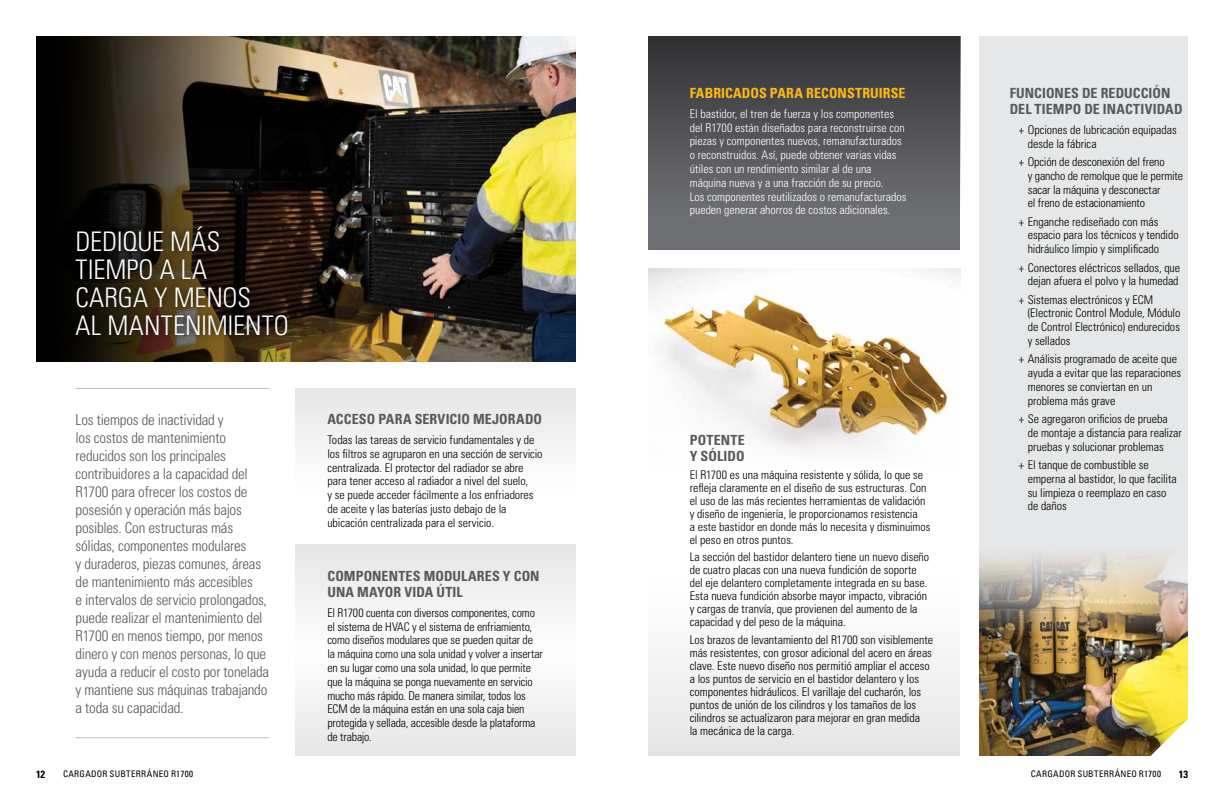
<style>
.page{position:relative;width:1224px;height:792px;background:#fff}
.page>*{position:absolute;margin:0;border:0;box-sizing:border-box;transform-origin:0 0}
.Copy{font:300 condensed 27px/28px "Univers LT Std";color:#fff}
.Copy-2{font:300 condensed 15px/18px "Univers LT Std";letter-spacing:-.015em;color:#58595b}
.Copy-3{font:700 condensed 14px/16.1px "Univers LT Std";letter-spacing:.005em;color:#58595b}
.Copy-4{font:700 condensed 14px "Univers LT Std";letter-spacing:.005em;color:#fdba12}
.Copy-5{font:300 condensed 12px/13.8px "Univers LT Std";letter-spacing:-.005em;color:#000}
.Copy-6{font:300 condensed 12px/13.8px "Univers LT Std";color:#fff}
.t1{font:700 condensed 10.5px "Univers LT Std";color:#000}
.t2{font:condensed 9px "Univers LT Std";letter-spacing:.035em;color:#000}
.s1{font-style:inherit}
</style>
<div class="page">
<div style="left:295px;top:388px;width:281px;height:103px;background:#f2f2f3"></div>
<div style="left:295px;top:544px;width:281px;height:113px;background:#f1f1f1"></div>
<div style="left:295px;top:643px;width:281px;height:113px;background:#f2f3f3"></div>
<div style="left:648px;top:36px;width:312px;height:213px;background:#6d6e71"></div>
<div style="left:648px;top:36px;width:312px;height:176px;background:linear-gradient(to bottom,#303133,#6e6f72)"></div>
<img style="left:304px;top:36px;width:272px;height:326px">
<svg style="left:36px;top:36px;width:268px;height:326px;background:#282218"></svg>
<div style="left:979px;top:36px;width:209px;height:720px;background:#e6e7e8"></div>
<div style="left:68px;top:218px;width:227px;height:125px;background:#000;opacity:.81"></div>
<img style="left:979px;top:554px;width:209px;height:202px">
<svg style="left:1151px;top:719px;width:37px;height:37px"></svg>
<img style="left:648px;top:269px;width:312px;height:182px">
<div style="left:648px;top:580px;width:312px;height:176px;background:#f2f3f3"></div>
<hr style="left:76px;top:388px;width:193px;height:1px;background:#bcbec0">
<hr style="left:76px;top:737px;width:193px;height:1px;background:#bcbec0">
<p class="Copy" style="left:76px;top:227px;width:215px">DEDIQUE MÁS<br>TIEMPO A LA<br>CARGA Y MENOS<br>AL MANTENIMIENTO</p>
<p class="Copy-2" style="left:76px;top:411px;width:195px">Los tiempos de inactividad y<br>los costos de mantenimiento reducidos son los principales contribuidores a la capacidad del<br>R1700 para ofrecer los costos de posesión y operación más bajos posibles. Con estructuras más sólidas, componentes modulares<br>y duraderos, piezas comunes, áreas de mantenimiento más accesibles<br>e intervalos de servicio prolongados, puede realizar el mantenimiento del<br>R1700 en menos tiempo, por menos dinero y con menos personas, lo que ayuda a reducir el costo por tonelada y mantiene sus máquinas trabajando a toda su capacidad.</p>
<p class="Copy-4" style="left:690px;top:84px;width:217px">FABRICADOS PARA RECONSTRUIRSE</p>
<p class="Copy-6" style="left:690px;top:107px;width:218px">El bastidor, el tren de fuerza y los componentes del R1700 están diseñados para reconstruirse con piezas y componentes nuevos, remanufacturados o reconstruidos. Así, puede obtener varias vidas útiles con un rendimiento similar al de una máquina nueva y a una fracción de su precio.<br>Los componentes reutilizados o remanufacturados pueden generar ahorros de costos adicionales.</p>
<p class="Copy-3" style="left:327px;top:411px;width:216px">ACCESO PARA SERVICIO MEJORADO</p>
<p class="Copy-5" style="left:327px;top:433px;width:217px">Todas las tareas de servicio fundamentales y de los filtros se agruparon en una sección de servicio centralizada. El protector del radiador se abre para tener acceso al radiador a nivel del suelo,<br>y se puede acceder fácilmente a los enfriadores de aceite y las baterías justo debajo de la ubicación centralizada para el servicio.</p>
<p class="Copy-3" style="left:690px;top:432px;width:57px">POTENTE<br>Y SÓLIDO</p>
<p class="Copy-5" style="left:690px;top:468px;width:242px;line-height:13px">El R1700 es una máquina resistente y sólida, lo que se refleja claramente en el diseño de sus estructuras. Con el uso de las más recientes herramientas de validación y diseño de ingeniería, le proporcionamos resistencia<br>a este bastidor en donde más lo necesita y disminuimos el peso en otros puntos.</p>
<p class="Copy-5" style="left:690px;top:551px;width:241px;line-height:13px">La sección del bastidor delantero tiene un nuevo diseño de cuatro placas con una nueva fundición de soporte del eje delantero completamente integrada en su base.<br>Esta nueva fundición absorbe mayor impacto, vibración y cargas de tranvía, que provienen del aumento de la capacidad y del peso de la máquina.</p>
<p class="Copy-5" style="left:690px;top:633px;width:245px;line-height:13px">Los brazos de levantamiento del R1700 son visiblemente más resistentes, con grosor adicional del acero en áreas clave. Este nuevo diseño nos permitió ampliar el acceso a los puntos de servicio en el bastidor delantero y los componentes hidráulicos. El varillaje del cucharón, los puntos de unión de los cilindros y los tamaños de los cilindros se actualizaron para mejorar en gran medida<br>la mecánica de la carga.</p>
<p class="Copy-3" style="left:327px;top:568px;width:214px">COMPONENTES MODULARES Y CON<br>UNA MAYOR VIDA ÚTIL</p>
<p class="Copy-5" style="left:327px;top:606px;width:217px">El R1700 cuenta con diversos componentes, como el sistema de HVAC y el sistema de enfriamiento, como diseños modulares que se pueden quitar de la máquina como una sola unidad y volver a insertar en su lugar como una sola unidad, lo que permite que la máquina se ponga nuevamente en servicio mucho más rápido. De manera similar, todos los ECM de la máquina están en una sola caja bien protegida y sellada, accesible desde la plataforma de trabajo.</p>
<p class="Copy-3" style="left:1010px;top:85px;width:174px">FUNCIONES DE REDUCCIÓN<br>DEL TIEMPO DE INACTIVIDAD</p>
<p class="Copy-5" style="left:1028px;top:123px;width:151px;text-indent:-9px">+ Opciones de lubricación equipadas desde la fábrica</p>
<p class="Copy-5" style="left:1028px;top:155px;width:157px;text-indent:-9px">+ Opción de desconexión del freno<br>y gancho de remolque que le permite sacar la máquina y desconectar<br>el freno de estacionamiento</p>
<p class="Copy-5" style="left:1028px;top:215px;width:152px;text-indent:-9px">+ Enganche rediseñado con más espacio para los técnicos y tendido hidráulico limpio y simplificado</p>
<p class="Copy-5" style="left:1019px;top:260px;width:163px;text-align:right">+ Conectores eléctricos sellados, que dejan afuera el polvo y la humedad</p>
<p class="Copy-5" style="left:1028px;top:293px;width:154px;text-indent:-9px">+ Sistemas electrónicos y ECM (Electronic Control Module, Módulo de Control Electrónico) endurecidos y sellados</p>
<p class="Copy-5" style="left:1028px;top:352px;width:155px;text-indent:-9px">+ Análisis programado de aceite que ayuda a evitar que las reparaciones menores se conviertan en un problema más grave</p>
<p class="Copy-5" style="left:1028px;top:412px;width:156px;text-indent:-9px">+ Se agregaron orificios de prueba<br>de montaje a distancia para realizar pruebas y solucionar problemas</p>
<p class="Copy-5" style="left:1028px;top:458px;width:151px;text-indent:-9px">+ El tanque de combustible se emperna al bastidor, lo que facilita su limpieza o reemplazo en caso de daños</p>
<p class="t1" style="left:36px;top:768px;width:11px">12</p>
<p class="t2" style="left:63px;top:768px;width:132px">CARGADOR SUBTERRÁNEO <span class="s1">R1700</span></p>
<p class="t2" style="left:1031px;top:768px;width:132px">CARGADOR SUBTERRÁNEO <span class="s1">R1700</span></p>
<p class="t1" style="left:1179px;top:768px;width:11px">13</p>
</div>
